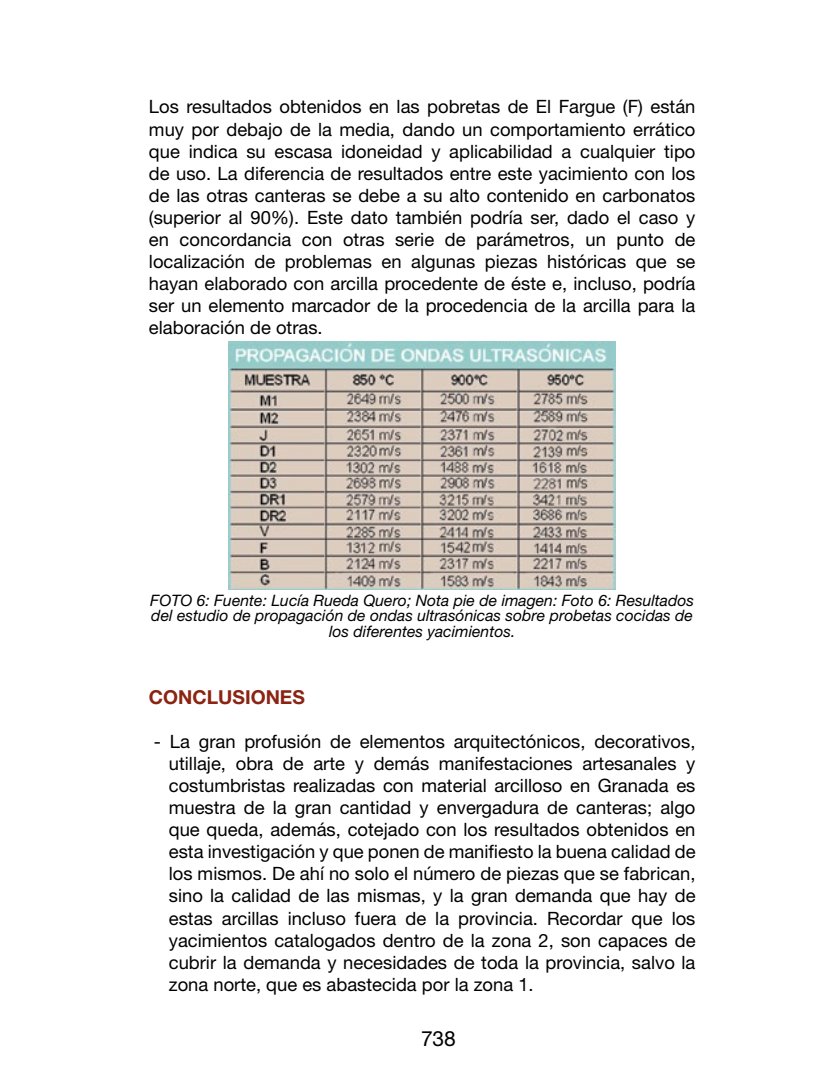
<style>
.page{position:relative;width:837px;height:1092px;background:#fff}
.page>*{position:absolute;margin:0;border:0;box-sizing:border-box;transform-origin:0 0}
.t1{font:21px "Helvetica Neue";color:#000}
.t2{font:700 19.25px "Helvetica Neue";color:#8b2412}
.t3{font:18.38px/22.1px "Helvetica Neue";color:#000;text-align:justify}
.t4{font:italic 15.75px/15.8px "Helvetica Neue";color:#000;text-align:center}
</style>
<div class="page">
<img style="left:229px;top:341px;width:386px;height:248px">
<p class="t3" style="left:149px;top:96px;width:547px">Los resultados obtenidos en las pobretas de El Fargue (F) están muy por debajo de la media, dando un comportamiento errático que indica su escasa idoneidad y aplicabilidad a cualquier tipo de uso. La diferencia de resultados entre este yacimiento con los de las otras canteras se debe a su alto contenido en carbonatos (superior al 90%). Este dato también podría ser, dado el caso y en concordancia con otras serie de parámetros, un punto de localización de problemas en algunas piezas históricas que se hayan elaborado con arcilla procedente de éste e, incluso, podría ser un elemento marcador de la procedencia de la arcilla para la elaboración de otras.</p>
<p class="t4" style="left:150px;top:591px;width:545px">FOTO 6: Fuente: Lucía Rueda Quero; Nota pie de imagen: Foto 6: Resultados del estudio de propagación de ondas ultrasónicas sobre probetas cocidas de los diferentes yacimientos.</p>
<p class="t2" style="left:149px;top:685px;width:157px">CONCLUSIONES</p>
<p class="t3" style="left:169px;top:730px;width:528px;text-indent:-15px">- La gran profusión de elementos arquitectónicos, decorativos, utillaje, obra de arte y demás manifestaciones artesanales y costumbristas realizadas con material arcilloso en Granada es muestra de la gran cantidad y envergadura de canteras; algo que queda, además, cotejado con los resultados obtenidos en esta investigación y que ponen de manifiesto la buena calidad de los mismos. De ahí no solo el número de piezas que se fabrican, sino la calidad de las mismas, y la gran demanda que hay de estas arcillas incluso fuera de la provincia. Recordar que los yacimientos catalogados dentro de la zona 2, son capaces de cubrir la demanda y necesidades de toda la provincia, salvo la zona norte, que es abastecida por la zona 1.</p>
<p class="t1" style="left:421px;top:1026px;width:36px">738</p>
</div>
